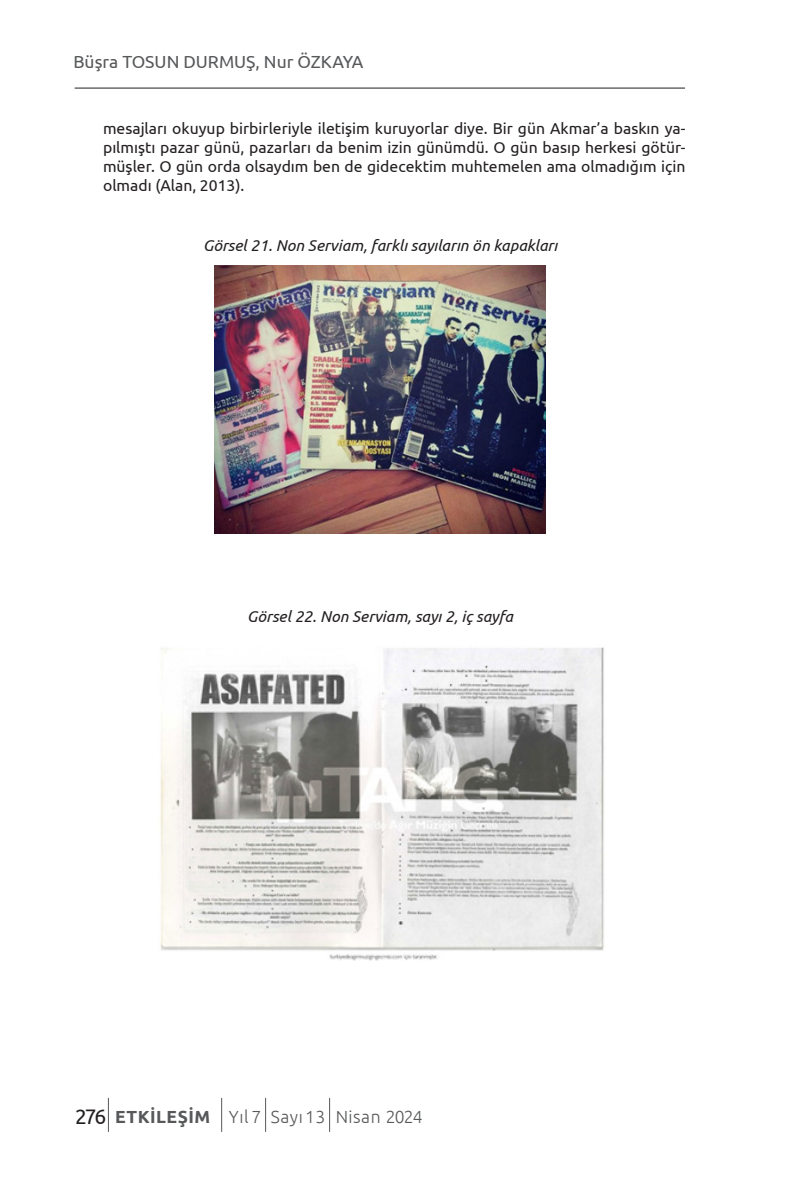
<style>
.page{position:relative;width:794px;height:1191px;background:#fff}
.page>*{position:absolute;margin:0;border:0;box-sizing:border-box;transform-origin:0 0}
.t1{font:300 17.5px "Ubuntu";letter-spacing:.03em;color:#57585a}
.t2{font:17.5px "Ubuntu";color:#57585a}
.alıntı_metin{font:15.75px/18.9px "Ubuntu";color:#231f20;text-align:justify}
.şekil{font:italic 15.75px "Ubuntu";color:#231f20}
.s1{font-weight:400;font-size:21px;color:#231f20}
.s2{font-weight:700}
</style>
<div class="page">
<hr style="left:75px;top:88px;width:610px;height:1px;background:#231f20">
<hr style="left:108px;top:1098px;width:1px;height:33px;background:#57585a">
<hr style="left:221px;top:1098px;width:1px;height:33px;background:#57585a">
<hr style="left:265px;top:1098px;width:1px;height:33px;background:#57585a">
<hr style="left:329px;top:1098px;width:1px;height:33px;background:#57585a">
<img style="left:215px;top:265px;width:330px;height:269px">
<img style="left:160px;top:647px;width:444px;height:314px">
<p class="t2" style="left:73px;top:52px;width:291px">Büşra TOSUN DURMUŞ, Nur ÖZKAYA</p>
<p class="alıntı_metin" style="left:103px;top:118px;width:584px">mesajları okuyup birbirleriyle iletişim kuruyorlar diye. Bir gün Akmar’a baskın ya&shy;pılmıştı pazar günü, pazarları da benim izin günümdü. O gün basıp herkesi götür&shy;müşler. O gün orda olsaydım ben de gidecektim muhtemelen ama olmadığım için olmadı (Alan, 2013).</p>
<p class="şekil" style="left:203px;top:236px;width:356px">Görsel 21. Non Serviam, farklı sayıların ön kapakları</p>
<p class="şekil" style="left:247px;top:607px;width:267px">Görsel 22. Non Serviam, sayı 2, iç sayfa</p>
<p class="t1" style="left:75px;top:1106px;width:349px"><span class="s1">276</span> <span class="s2">ETKİLEŞİM</span> Yıl 7 Sayı13 Nisan 2024</p>
</div>
